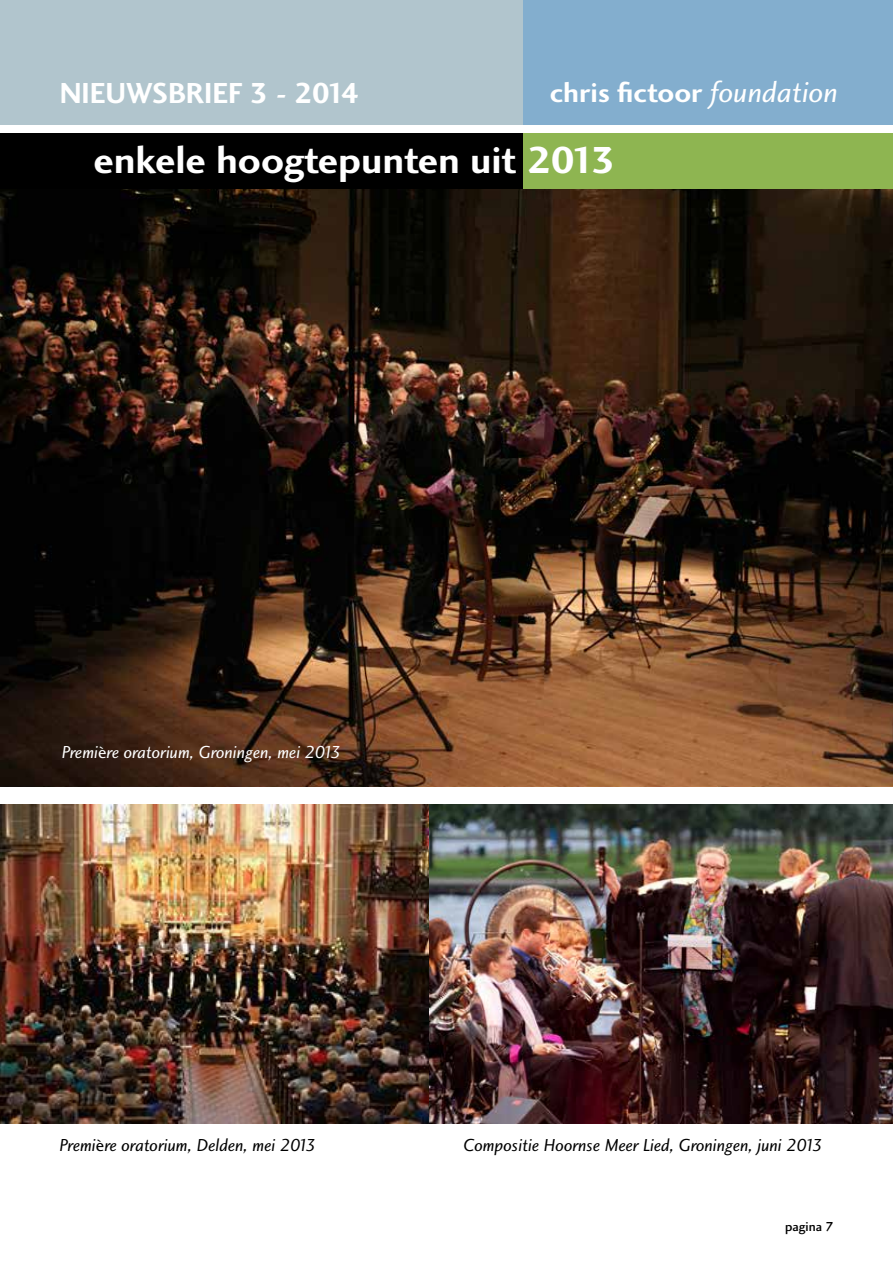
<style>
.page{position:relative;width:893px;height:1263px;background:#fff}
.page>*{position:absolute;margin:0;border:0;box-sizing:border-box;transform-origin:0 0}
.t1{font:39px "Charlotte Sans Bold Plain";color:#fff;scale:1.04 1}
.t2{font:30px "Charlotte Sans Bold Plain";color:#fff}
.t3{font:28.5px "Charlotte Sans Bold Plain";color:#fff;scale:1.04 1}
.t4{font:18px "Charlotte Sans Book Italic Plain";color:#000}
.t5{font:18px "Charlotte Sans Book Italic Plain";color:#fff}
.t6{font:13.5px "Charlotte Sans Medium Plain";color:#000}
.s1{font-family:"Charlotte Sans Book Italic Plain";font-size:30px}
.s2{font-family:"Charlotte Sans Book Plain"}
</style>
<div class="page">
<img style="left:0;top:189px;width:893px;height:598px">
<div style="left:523px;top:133px;width:370px;height:56px;background:#8eb551"></div>
<div style="left:515px;top:0;width:378px;height:125px;background:#83aece"></div>
<div style="left:0;top:0;width:523px;height:125px;background:#b1c5cd"></div>
<div style="left:0;top:133px;width:523px;height:56px;background:#000"></div>
<img style="left:0;top:804px;width:429px;height:320px">
<img style="left:429px;top:804px;width:464px;height:320px">
<h2 class="t2" style="left:60px;top:75px;width:301px">NIEUWSBRIEF 3 - 2014</h2>
<h3 class="t3" style="left:550px;top:75px;width:278px">chris fictoor <span class="s1">foundation</span></h3>
<h1 class="t1" style="left:94px;top:136px;width:503px">enkele hoogtepunten uit 2013</h1>
<p class="t5" style="left:62px;top:741px;width:281px">Premi<span class="s2">è</span>re oratorium, Groningen, mei 2013</p>
<p class="t4" style="left:60px;top:1134px;width:258px">Premi<span class="s2">è</span>re oratorium, Delden, mei 2013</p>
<p class="t4" style="left:463px;top:1134px;width:361px">Compositie Hoornse Meer Lied, Groningen, juni 2013</p>
<p class="t6" style="left:785px;top:1218px;width:50px">pagina 7</p>
</div>
